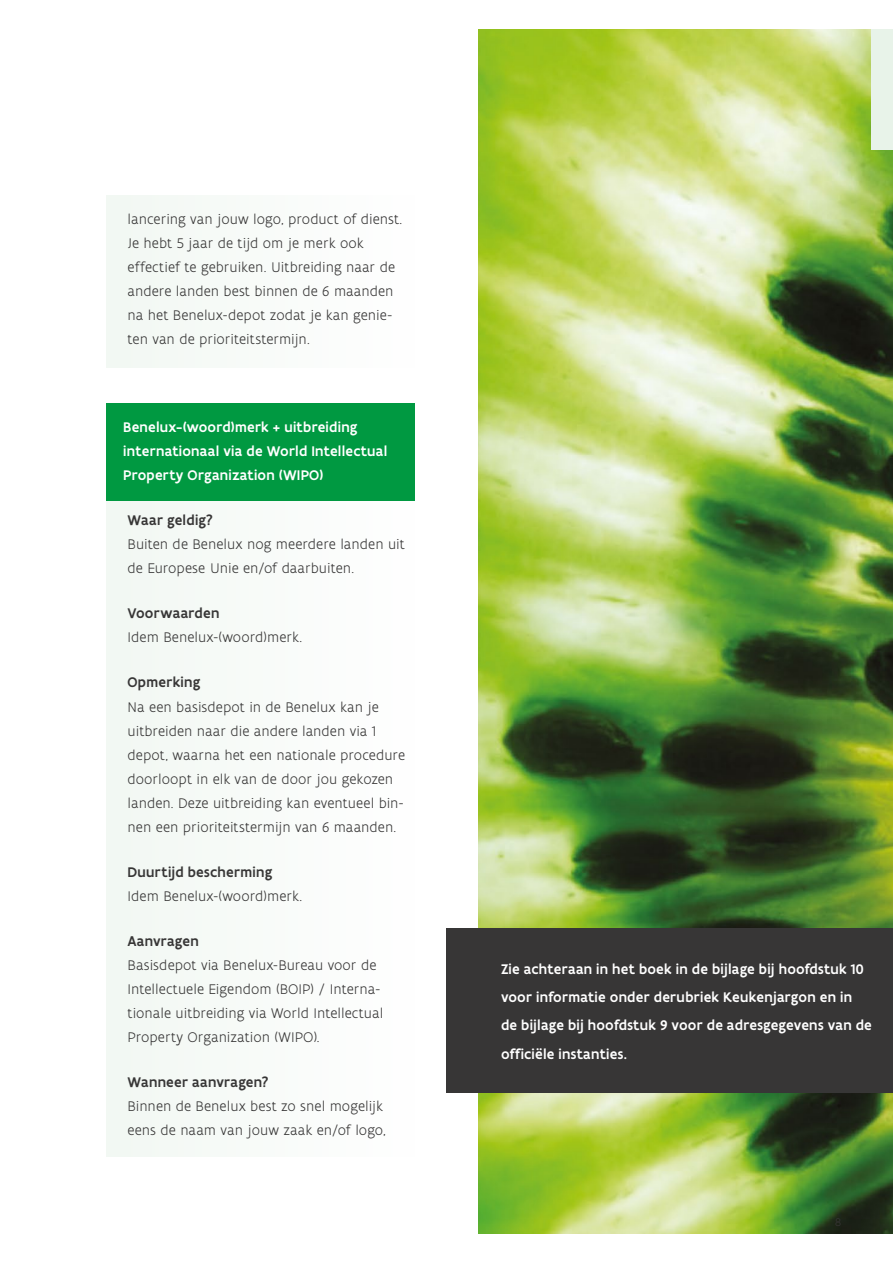
<style>
.page{position:relative;width:893px;height:1263px;background:#fff}
.page>*{position:absolute;margin:0;border:0;box-sizing:border-box;transform-origin:0 0}
.Body{font:300 15px/24px "Flanders Art Sans";color:#373636}
.Witte_link_tekst{font:500 15px "Flanders Art Sans";letter-spacing:.015em;color:#fff}
.Tip_groen_kader{font:500 15px/24px "Flanders Art Sans";letter-spacing:.015em;color:#fff}
.Titel_case_antraciet{font:500 15px "Flanders Art Sans";letter-spacing:.015em;color:#373636}
</style>
<div class="page">
<img style="left:478px;top:30px;width:415px;height:1203px">
<div style="left:446px;top:928px;width:447px;height:165px;background:#373636"></div>
<div style="left:106px;top:196px;width:309px;height:172px;background:#f2f8f3"></div>
<div style="left:106px;top:495px;width:309px;height:662px;background:#f2f8f3"></div>
<div style="left:872px;top:30px;width:21px;height:120px;background:#e8f3e9"></div>
<div style="left:106px;top:403px;width:309px;height:97px;background:#009941"></div>
<p class="Body" style="left:128px;top:207px;width:276px">lancering van jouw logo, product of dienst.<br>Je hebt 5 jaar de tijd om je merk ook effectief te gebruiken. Uitbreiding naar de andere landen best binnen de 6 maanden na het Benelux-depot zodat je kan genie&shy;ten van de prioriteitstermijn.</p>
<p class="Tip_groen_kader" style="left:123px;top:415px;width:265px">Benelux-(woord)merk + uitbreiding internationaal via de World Intellectual<br>Property Organization (WIPO)</p>
<p class="Titel_case_antraciet" style="left:128px;top:511px;width:87px">Waar geldig?</p>
<p class="Body" style="left:128px;top:532px;width:279px">Buiten de Benelux nog meerdere landen uit de Europese Unie en/of daarbuiten.</p>
<p class="Titel_case_antraciet" style="left:128px;top:604px;width:93px">Voorwaarden</p>
<p class="Body" style="left:128px;top:626px;width:176px">Idem Benelux-(woord)merk.</p>
<p class="Titel_case_antraciet" style="left:128px;top:673px;width:74px">Opmerking</p>
<p class="Body" style="left:128px;top:695px;width:279px">Na een basisdepot in de Benelux kan je uitbreiden naar die andere landen via 1 depot, waarna het een nationale procedure doorloopt in elk van de door jou gekozen landen. Deze uitbreiding kan eventueel bin&shy;nen een prioriteitstermijn van 6 maanden.</p>
<p class="Titel_case_antraciet" style="left:128px;top:862px;width:146px">Duurtijd bescherming</p>
<p class="Body" style="left:128px;top:884px;width:176px">Idem Benelux-(woord)merk.</p>
<p class="Titel_case_antraciet" style="left:128px;top:932px;width:73px">Aanvragen</p>
<p class="Body" style="left:128px;top:953px;width:257px">Basisdepot via Benelux-Bureau voor de Intellectuele Eigendom (BOIP) / Interna&shy;tionale uitbreiding via World Intellectual Property Organization (WIPO).</p>
<p class="Titel_case_antraciet" style="left:128px;top:1073px;width:142px">Wanneer aanvragen?</p>
<p class="Body" style="left:128px;top:1095px;width:260px">Binnen de Benelux best zo snel mogelijk eens de naam van jouw zaak en/of logo,</p>
<p class="Witte_link_tekst" style="left:501px;top:959px;width:364px">Zie achteraan in het boek in de bijlage bij hoofdstuk 10</p>
<p class="Witte_link_tekst" style="left:501px;top:988px;width:352px">voor informatie onder derubriek Keukenjargon en in</p>
<p class="Witte_link_tekst" style="left:501px;top:1016px;width:372px">de bijlage bij hoofdstuk 9 voor de adresgegevens van de</p>
<p class="Witte_link_tekst" style="left:501px;top:1044px;width:127px">officiële instanties.</p>
</div>
